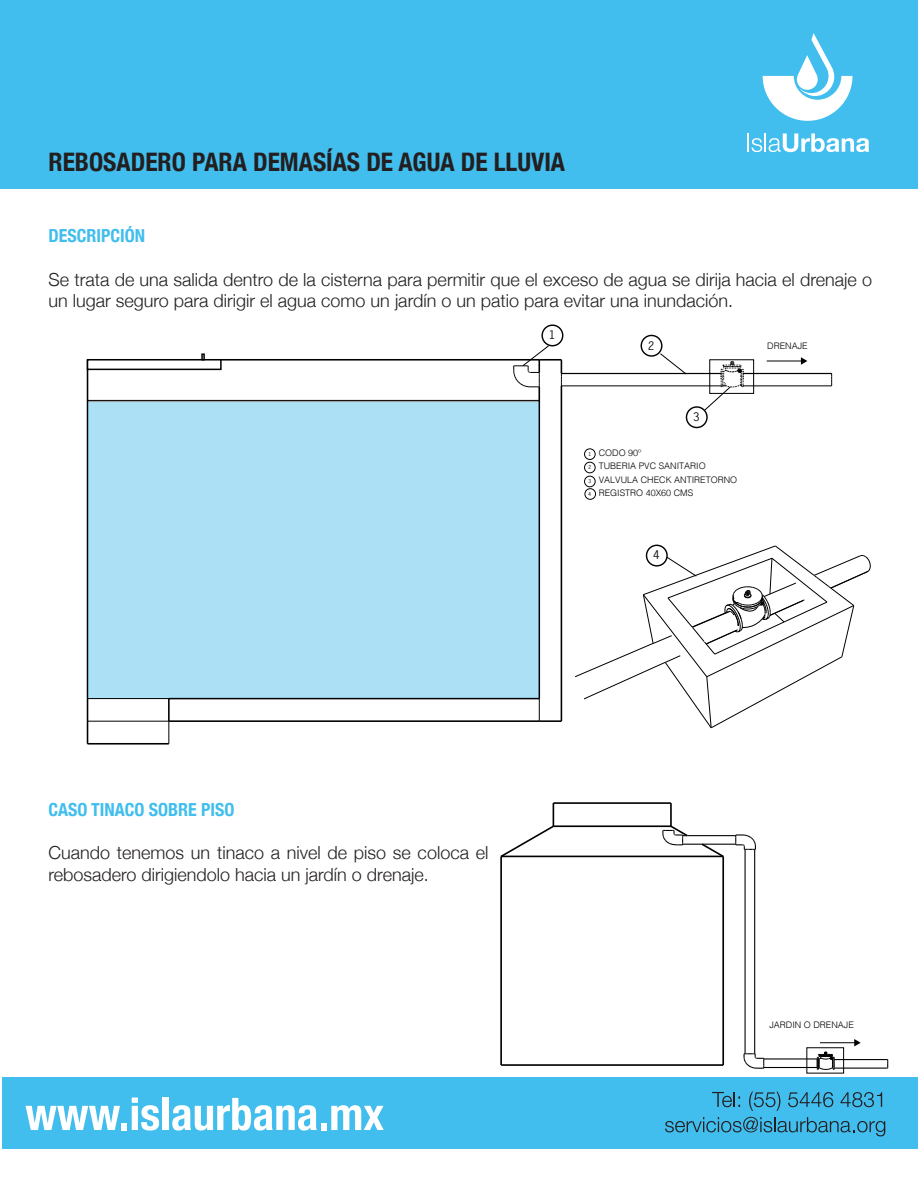
<style>
.page{position:relative;width:918px;height:1188px;background:#fff}
.page>*{position:absolute;margin:0;border:0;box-sizing:border-box;transform-origin:0 0}
.t1{font:700 condensed 25.5px "Helvetica Neue";color:#231f20}
.t2{font:300 18px/21.6px "Helvetica Neue";color:#231f20}
.t3{font:700 condensed 18px "Helvetica Neue";color:#41beee}
.t4{font:700 12px "Letter Gothic Std";color:#111314}
.t5{font:300 9px/13.6px "Helvetica";color:#000001}
.s1{font-family:"Letter Gothic Std";font-weight:700;font-size:5.55px;color:#111314}
</style>
<div class="page">
<div style="left:2px;top:1077px;width:916px;height:71px;background:#41beee"></div>
<svg style="left:26px;top:1106px;width:94px;height:24px"></svg>
<div style="left:121px;top:1123px;width:6px;height:7px;background:#fff"></div>
<svg style="left:132px;top:1098px;width:27px;height:33px"></svg>
<div style="left:163px;top:1098px;width:6px;height:32px;background:#fff"></div>
<svg style="left:172px;top:1098px;width:145px;height:33px"></svg>
<div style="left:321px;top:1123px;width:6px;height:7px;background:#fff"></div>
<svg style="left:331px;top:1105px;width:53px;height:25px"></svg>
<svg style="left:712px;top:1092px;width:28px;height:15px"></svg>
<svg style="left:749px;top:1092px;width:31px;height:19px"></svg>
<svg style="left:788px;top:1092px;width:45px;height:15px"></svg>
<svg style="left:841px;top:1092px;width:41px;height:15px"></svg>
<svg style="left:665px;top:1117px;width:220px;height:19px"></svg>
<div style="left:0;top:0;width:918px;height:188px;background:#41beee"></div>
<svg style="left:763px;top:33px;width:90px;height:88px"></svg>
<svg style="left:747px;top:133px;width:122px;height:19px"></svg>
<svg style="left:539px;top:699px;width:1px;height:21px"></svg>
<hr style="left:169px;top:720px;width:370px;height:2px;background:#000001">
<hr style="left:168px;top:699px;width:2px;height:22px;background:#000001">
<hr style="left:88px;top:721px;width:81px;height:1px;background:#000001">
<hr style="left:88px;top:743px;width:81px;height:2px;background:#000001">
<svg style="left:87px;top:699px;width:1px;height:45px"></svg>
<svg style="left:168px;top:721px;width:1px;height:23px"></svg>
<hr style="left:88px;top:359px;width:451px;height:2px;background:#000001">
<hr style="left:87px;top:360px;width:1px;height:339px;background:#000001">
<hr style="left:539px;top:720px;width:22px;height:2px;background:#000001">
<hr style="left:539px;top:359px;width:22px;height:2px;background:#000001">
<hr style="left:561px;top:386px;width:1px;height:335px;background:#000001">
<hr style="left:561px;top:373px;width:160px;height:1px;background:#000001">
<hr style="left:561px;top:386px;width:160px;height:1px;background:#000001">
<hr style="left:743px;top:373px;width:89px;height:1px;background:#000001">
<hr style="left:743px;top:386px;width:89px;height:1px;background:#000001">
<hr style="left:538px;top:387px;width:2px;height:312px;background:#000001">
<svg style="left:561px;top:360px;width:1px;height:26px"></svg>
<svg style="left:831px;top:373px;width:1px;height:13px"></svg>
<hr style="left:88px;top:400px;width:451px;height:1px;background:#000001">
<div style="left:87px;top:401px;width:452px;height:298px;background:#ace0f5;border:1px solid #000001"></div>
<div style="left:709px;top:359px;width:45px;height:35px;border:1px solid #000001"></div>
<div style="left:87px;top:359px;width:135px;height:11px;background:#fff;border:2px solid #000001"></div>
<svg style="left:201px;top:353px;width:4px;height:8px"></svg>
<div style="left:584px;top:449px;width:11px;height:11px;border:1px solid #030504;border-radius:50%"></div>
<div style="left:584px;top:462px;width:11px;height:11px;border:1px solid #030504;border-radius:50%"></div>
<div style="left:584px;top:476px;width:11px;height:11px;border:1px solid #030504;border-radius:50%"></div>
<div style="left:541px;top:324px;width:22px;height:22px;border:1px solid #030504;border-radius:50%"></div>
<svg style="left:513px;top:345px;width:36px;height:43px"></svg>
<div style="left:641px;top:335px;width:22px;height:22px;border:1px solid #030504;border-radius:50%"></div>
<svg style="left:660px;top:353px;width:27px;height:22px"></svg>
<div style="left:686px;top:406px;width:22px;height:22px;border:1px solid #030504;border-radius:50%"></div>
<svg style="left:704px;top:361px;width:40px;height:50px"></svg>
<div style="left:585px;top:488px;width:11px;height:12px;border:1px solid #030504;border-radius:50%"></div>
<hr style="left:820px;top:1042px;width:35px;height:1px;background:#000001">
<svg style="left:854px;top:1039px;width:7px;height:7px"></svg>
<hr style="left:767px;top:361px;width:35px;height:1px;background:#000001">
<svg style="left:801px;top:357px;width:6px;height:8px"></svg>
<svg style="left:575px;top:545px;width:296px;height:183px"></svg>
<hr style="left:722px;top:856px;width:2px;height:209px;background:#000001">
<hr style="left:500px;top:856px;width:2px;height:209px;background:#000001">
<svg style="left:500px;top:803px;width:56px;height:56px"></svg>
<hr style="left:670px;top:803px;width:2px;height:23px;background:#000001">
<hr style="left:754px;top:849px;width:1px;height:205px;background:#000001">
<hr style="left:745px;top:849px;width:1px;height:205px;background:#000001">
<hr style="left:764px;top:1058px;width:53px;height:2px;background:#000001">
<hr style="left:764px;top:1067px;width:53px;height:1px;background:#000001">
<hr style="left:834px;top:1068px;width:54px;height:1px;background:#000001">
<hr style="left:687px;top:835px;width:49px;height:1px;background:#000001">
<hr style="left:702px;top:844px;width:34px;height:1px;background:#000001">
<hr style="left:834px;top:1059px;width:54px;height:1px;background:#000001">
<hr style="left:501px;top:1064px;width:222px;height:2px;background:#000001">
<hr style="left:501px;top:856px;width:222px;height:1px;background:#000001">
<hr style="left:553px;top:825px;width:118px;height:2px;background:#000001">
<hr style="left:553px;top:802px;width:118px;height:2px;background:#000001">
<svg style="left:735px;top:834px;width:21px;height:16px"></svg>
<svg style="left:743px;top:1053px;width:21px;height:16px"></svg>
<svg style="left:817px;top:1051px;width:18px;height:19px"></svg>
<svg style="left:662px;top:824px;width:63px;height:35px"></svg>
<h1 class="t1" style="left:49px;top:140px;width:518px">REBOSADERO PARA DEMASÍAS DE AGUA DE LLUVIA</h1>
<p class="t3" style="left:49px;top:221px;width:98px">DESCRIPCIÓN</p>
<p class="t2" style="left:49px;top:267px;width:825px">Se trata de una salida dentro de la cisterna para permitir que el exceso de agua se dirija hacia el drenaje o un lugar seguro para dirigir el agua como un jardín o un patio para evitar una inundación.</p>
<p class="t4" style="left:549px;top:328px;width:9px">1</p>
<p class="t4" style="left:648px;top:338px;width:9px">2</p>
<p class="t4" style="left:693px;top:409px;width:9px">3</p>
<p class="t5" style="left:588px;top:445px;width:151px"><span class="s1">1</span> CODO 90º<br><span class="s1">2</span> TUBERIA PVC SANITARIO<br><span class="s1">3</span> VALVULA CHECK ANTIRETORNO</p>
<p class="t5" style="left:588px;top:485px;width:107px"><span class="s1">4</span> REGISTRO 40X60 CMS</p>
<p class="t4" style="left:653px;top:548px;width:9px">4</p>
<p class="t5" style="left:767px;top:339px;width:42px">DRENAJE</p>
<p class="t3" style="left:49px;top:794px;width:187px">CASO TINACO SOBRE PISO</p>
<p class="t2" style="left:49px;top:840px;width:441px">Cuando tenemos un tinaco a nivel de piso se coloca el rebosadero dirigiendolo hacia un jardín o drenaje.</p>
<p class="t5" style="left:769px;top:1018px;width:86px">JARDIN O DRENAJE</p>
</div>
